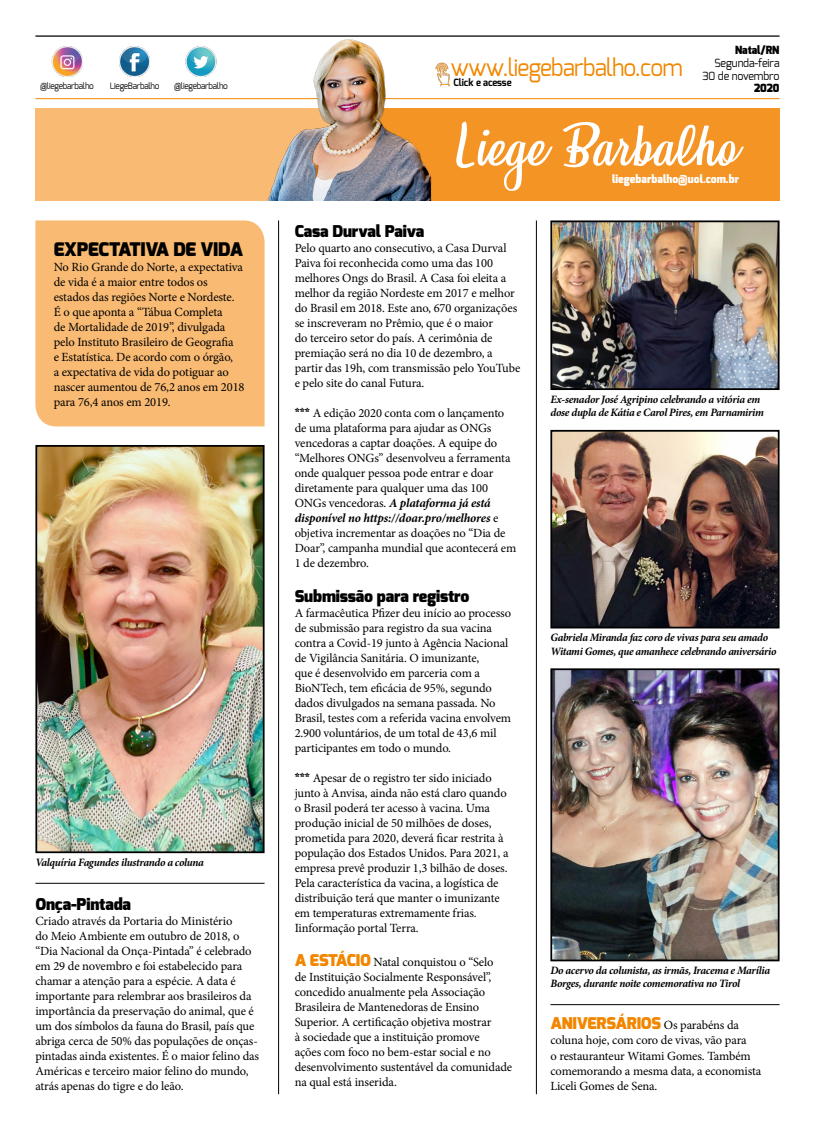
<style>
.page{position:relative;width:815px;height:1124px;background:#fff}
.page>*{position:absolute;margin:0;border:0;box-sizing:border-box;transform-origin:0 0}
.t1{font:51.25px "Honeymoon Personal Use";color:#fff}
.t2{font:23.88px "Exo";letter-spacing:-.03em;color:#f18700;scale:.95 1}
.t3{font:900 18.75px "Exo";letter-spacing:-.01em;color:#000}
.t4{font:900 16.25px "Exo";letter-spacing:-.01em;color:#000}
.t5{font:900 16.25px "Exo";letter-spacing:-.01em;color:#f18700}
.t6{font:12.5px/15px "Minion Pro";letter-spacing:-.01em;color:#000}
.t7{font:italic 700 11.25px/13.5px "Minion Pro";letter-spacing:-.03em;color:#000}
.t8{font:11.25px/12.5px "Exo";letter-spacing:-.01em;color:#000;text-align:right;scale:.95 1}
.t9{font:900 11.25px "Exo";color:#fff;scale:.95 1}
.t10{font:900 11.25px "Exo";letter-spacing:-.01em;color:#000;scale:.95 1}
.t11{font:700 10px "Exo";letter-spacing:-.01em;color:#000;scale:.95 1}
.t12{font:8.75px "Exo";letter-spacing:-.03em;color:#000;scale:.95 1}
.s1{font-family:"Exo";font-weight:900}
.s2{font-weight:700;font-style:italic}
.s3{font-family:"Exo";font-weight:900;font-size:16.25px;color:#f18700}
.s4{font-family:"Minion Pro";font-weight:400;font-size:12.5px;color:#000}
</style>
<div class="page">
<hr style="left:35px;top:35px;width:745px;height:2px;background:#000">
<hr style="left:35px;top:98px;width:745px;height:1px;background:#f18700">
<img style="left:52px;top:47px;width:30px;height:30px">
<img style="left:119px;top:47px;width:31px;height:30px">
<img style="left:186px;top:47px;width:30px;height:30px">
<div style="left:35px;top:108px;width:745px;height:93px;background:#f9ba73"></div>
<div style="left:331px;top:108px;width:449px;height:93px;background:#f49425"></div>
<img style="left:242px;top:35px;width:235px;height:166px">
<hr style="left:278px;top:220px;width:1px;height:873px;background:#000">
<hr style="left:536px;top:220px;width:1px;height:873px;background:#000">
<hr style="left:550px;top:1004px;width:230px;height:1px;background:#000">
<img style="left:553px;top:223px;width:224px;height:164px">
<div style="left:550px;top:220px;width:230px;height:170px;border:2px solid #000"></div>
<img style="left:553px;top:671px;width:224px;height:287px">
<div style="left:550px;top:668px;width:230px;height:293px;border:2px solid #000"></div>
<img style="left:553px;top:433px;width:224px;height:192px">
<div style="left:550px;top:430px;width:230px;height:198px;border:2px solid #000"></div>
<div style="left:35px;top:220px;width:230px;height:206px;background:#f9ba73"></div>
<hr style="left:35px;top:882px;width:230px;height:1px;background:#000">
<img style="left:38px;top:448px;width:224px;height:402px">
<div style="left:35px;top:445px;width:230px;height:408px;border:2px solid #000"></div>
<img style="left:429px;top:61px;width:27px;height:26px">
<p class="t12" style="left:40px;top:80px;width:58px">@liegebarbalho</p>
<p class="t12" style="left:110px;top:80px;width:54px">LiegeBarbalho</p>
<p class="t12" style="left:174px;top:80px;width:58px">@liegebarbalho</p>
<h3 class="t3" style="left:54px;top:237px;width:191px">EXPECTATIVA DE VIDA</h3>
<p class="t6" style="left:54px;top:259px;width:192px">No Rio Grande do Norte, a expectativa de vida é a maior entre todos os estados das regiões Norte e Nordeste.<br>É o que aponta a “Tábua Completa<br>de Mortalidade de 2019”, divulgada pelo Instituto Brasileiro de Geografia<br>e Estatística. De acordo com o órgão,<br>a expectativa de vida do potiguar ao nascer aumentou de 76,2 anos em 2018 para 76,4 anos em 2019.</p>
<p class="t7" style="left:35px;top:854px;width:170px">Valquíria Fagundes ilustrando a coluna</p>
<h3 class="t4" style="left:35px;top:893px;width:97px">Onça-Pintada</h3>
<p class="t6" style="left:35px;top:913px;width:225px">Criado através da Portaria do Ministério<br>do Meio Ambiente em outubro de 2018, o “Dia Nacional da Onça-Pintada” é celebrado em 29 de novembro e foi estabelecido para chamar a atenção para a espécie. A data é importante para relembrar aos brasileiros da importância da preservação do animal, que é um dos símbolos da fauna do Brasil, país que abriga cerca de 50% das populações de onças&shy;pintadas ainda existentes. É o maior felino das Américas e terceiro maior felino do mundo, atrás apenas do tigre e do leão.</p>
<p class="t10" style="left:735px;top:43px;width:48px">Natal/RN</p>
<p class="t8" style="left:702px;top:57px;width:83px">Segunda-feira<br>30 de novembro</p>
<p class="t10" style="left:754px;top:81px;width:28px">2020</p>
<h2 class="t2" style="left:451px;top:52px;width:246px">www.liegebarbalho.com</h2>
<p class="t11" style="left:454px;top:76px;width:63px">Click e acesse</p>
<h1 class="t1" style="left:458px;top:117px;width:281px">Liege Barbalho</h1>
<p class="t9" style="left:612px;top:171px;width:135px">liegebarbalho@uol.com.br</p>
<h3 class="t4" style="left:295px;top:220px;width:131px">Casa Durval Paiva</h3>
<p class="t6" style="left:295px;top:240px;width:227px">Pelo quarto ano consecutivo, a Casa Durval Paiva foi reconhecida como uma das 100 melhores Ongs do Brasil. A Casa foi eleita a melhor da região Nordeste em 2017 e melhor do Brasil em 2018. Este ano, 670 organizações se inscreveram no Prêmio, que é o maior<br>do terceiro setor do país. A cerimônia de premiação será no dia 10 de dezembro, a partir das 19h, com transmissão pelo YouTube e pelo site do canal Futura.</p>
<p class="t6" style="left:295px;top:405px;width:223px"><span class="s1">***</span> A edição 2020 conta com o lançamento de uma plataforma para ajudar as ONGs vencedoras a captar doações. A equipe do “Melhores ONGs” desenvolveu a ferramenta onde qualquer pessoa pode entrar e doar diretamente para qualquer uma das 100<br>ONGs vencedoras. <span class="s2">A plataforma já está disponível no https://doar.pro/melhores</span> e objetiva incrementar as doações no “Dia de Doar”, campanha mundial que acontecerá em 1 de dezembro.</p>
<h3 class="t4" style="left:295px;top:585px;width:176px">Submissão para registro</h3>
<p class="t6" style="left:295px;top:605px;width:218px">A farmacêutica Pfizer deu início ao processo de submissão para registro da sua vacina contra a Covid-19 junto à Agência Nacional de Vigilância Sanitária. O imunizante,<br>que é desenvolvido em parceria com a BioNTech, tem eficácia de 95%, segundo dados divulgados na semana passada. No Brasil, testes com a referida vacina envolvem 2.900 voluntários, de um total de 43,6 mil participantes em todo o mundo.</p>
<p class="t6" style="left:295px;top:770px;width:215px"><span class="s1">***</span> Apesar de o registro ter sido iniciado junto à Anvisa, ainda não está claro quando o Brasil poderá ter acesso à vacina. Uma produção inicial de 50 milhões de doses, prometida para 2020, deverá ficar restrita à população dos Estados Unidos. Para 2021, a empresa prevê produzir 1,3 bilhão de doses.<br>Pela característica da vacina, a logística de distribuição terá que manter o imunizante em temperaturas extremamente frias.<br>Iinformação portal Terra.</p>
<p class="t6" style="left:295px;top:954px;width:219px"><span class="s3">A ESTÁCIO</span> Natal conquistou o “Selo<br>de Instituição Socialmente Responsável”, concedido anualmente pela Associação Brasileira de Mantenedoras de Ensino Superior. A certificação objetiva mostrar<br>à sociedade que a instituição promove<br>ações com foco no bem-estar social e no desenvolvimento sustentável da comunidade na qual está inserida.</p>
<p class="t7" style="left:550px;top:392px;width:215px">Ex-senador José Agripino celebrando a vitória em dose dupla de Kátia e Carol Pires, em Parnamirim</p>
<p class="t7" style="left:550px;top:630px;width:228px">Gabriela Miranda faz coro de vivas para seu amado<br>Witami Gomes, que amanhece celebrando aniversário</p>
<p class="t7" style="left:550px;top:963px;width:221px">Do acervo da colunista, as irmãs, Iracema e Marília<br>Borges, durante noite comemorativa no Tirol</p>
<h3 class="t5" style="left:550px;top:1013px;width:190px">ANIVERSÁRIOS <span class="s4">Os parabéns da</span></h3>
<p class="t6" style="left:550px;top:1032px;width:212px">coluna hoje, com coro de vivas, vão para<br>o restauranteur Witami Gomes. Também comemorando a mesma data, a economista Liceli Gomes de Sena.</p>
</div>
